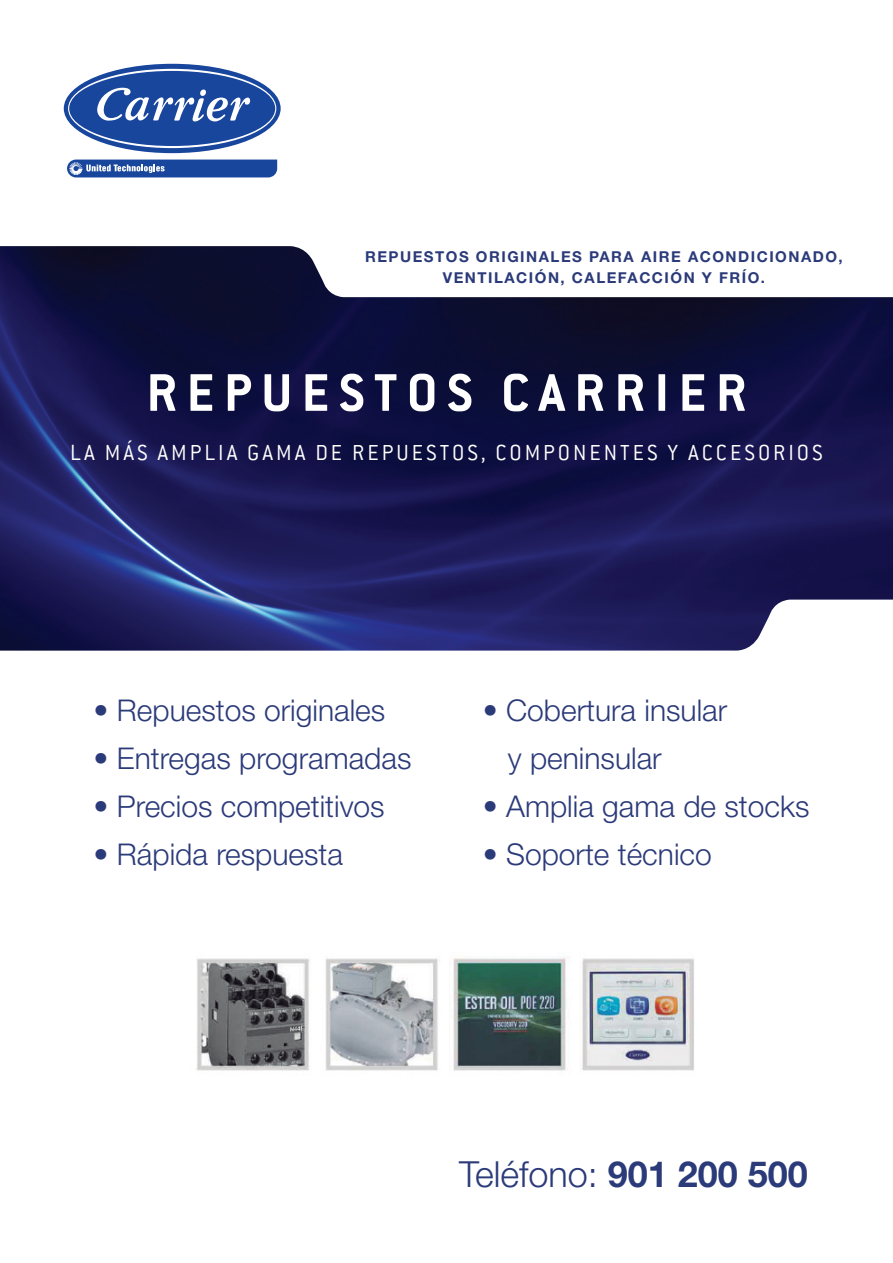
<style>
.page{position:relative;width:893px;height:1263px;background:#fff}
.page>*{position:absolute;margin:0;border:0;box-sizing:border-box;transform-origin:0 0}
.t1{font:700 58.05px "Conduit ITC";letter-spacing:.165em;color:#fff}
.t2{font:300 36px "Helvetica Neue LT Std";color:#2b3a79}
.t3{font:300 30px "Helvetica Neue LT Std";color:#2b3a79}
.t4{font:300 24px "Conduit ITC";letter-spacing:.125em;color:#fff}
.t5{font:700 15px "Helvetica Neue LT Std";letter-spacing:.1em;color:#2b3a79}
.s1{font-weight:700}
</style>
<div class="page">
<img style="left:0;top:246px;width:893px;height:405px">
<svg style="left:64px;top:64px;width:217px;height:89px;background:#2551a2"></svg>
<svg style="left:68px;top:69px;width:208px;height:79px"></svg>
<div style="left:69px;top:71px;width:206px;height:75px;background:#18469d;border-radius:50%"></div>
<svg style="left:97px;top:88px;width:153px;height:33px"></svg>
<svg style="left:67px;top:160px;width:210px;height:17px;background:#325ba8"></svg>
<img style="left:196px;top:957px;width:498px;height:114px">
<p class="t5" style="left:365px;top:247px;width:479px">REPUESTOS ORIGINALES PARA AIRE ACONDICIONADO,</p>
<p class="t5" style="left:443px;top:268px;width:324px">VENTILACIÓN, CALEFACCIÓN Y FRÍO.</p>
<p class="t1" style="left:146px;top:359px;width:601px">REPUESTOS CARRIER</p>
<p class="t4" style="left:70px;top:439px;width:754px">LA MÁS AMPLIA GAMA DE REPUESTOS, COMPONENTES Y ACCESORIOS</p>
<p class="t3" style="left:94px;top:692px;width:293px">• Repuestos originales</p>
<p class="t3" style="left:94px;top:740px;width:319px">• Entregas programadas</p>
<p class="t3" style="left:94px;top:788px;width:293px">• Precios competitivos</p>
<p class="t3" style="left:94px;top:836px;width:251px">• Rápida respuesta</p>
<p class="t3" style="left:483px;top:692px;width:246px">• Cobertura insular</p>
<p class="t3" style="left:508px;top:740px;width:155px">y peninsular</p>
<p class="t3" style="left:483px;top:788px;width:328px">• Amplia gama de stocks</p>
<p class="t3" style="left:483px;top:836px;width:230px">• Soporte técnico</p>
<p class="t2" style="left:459px;top:1152px;width:350px">Teléfono: <span class="s1">901 200 500</span></p>
</div>
